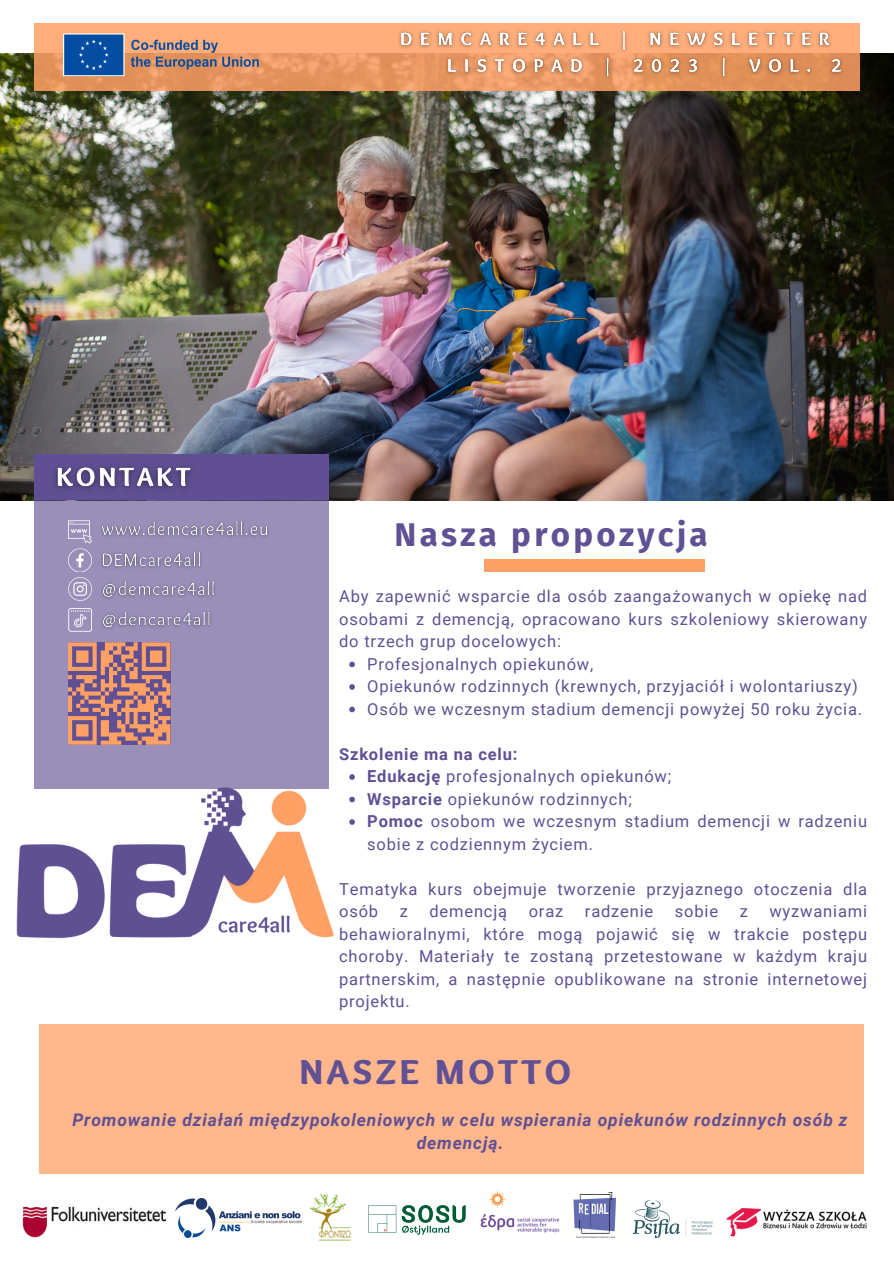
<style>
.page{position:relative;width:894px;height:1264px;background:#fff}
.page>*{position:absolute;margin:0;border:0;box-sizing:border-box;transform-origin:0 0}
.t1{font:900 36px "Sukar";letter-spacing:.1em;color:#605094}
.t2{font:700 33px "Fira Sans";letter-spacing:.1em;color:#605094}
.t3{font:italic 700 17.4px/23.7px "Roboto";letter-spacing:.05em;color:#605094;text-align:center}
.t4{font:16.5px/22.5px "Roboto";letter-spacing:.05em;color:#605094;text-align:justify}
.t5{font:700 16.5px "Roboto";letter-spacing:.05em;color:#605094}
.s1{font-weight:700}
</style>
<div class="page">
<img style="left:0;top:54px;width:893px;height:447px">
<div style="left:34px;top:455px;width:295px;height:45px;background:#605093"></div>
<div style="left:34px;top:500px;width:295px;height:267px;background:#998fb9"></div>
<svg style="left:68px;top:608px;width:24px;height:23px"></svg>
<svg style="left:68px;top:520px;width:24px;height:80px;background:#aba2c5"></svg>
<svg style="left:68px;top:642px;width:102px;height:102px;background:#b47a7a"></svg>
<hr style="left:146px;top:740px;width:24px;height:4px;background:#ffa065">
<img style="left:16px;top:767px;width:318px;height:172px">
<div style="left:484px;top:559px;width:220px;height:12px;background:#ffa065"></div>
<svg style="left:349px;top:661px;width:6px;height:6px"></svg>
<svg style="left:349px;top:684px;width:6px;height:5px"></svg>
<svg style="left:349px;top:706px;width:6px;height:6px"></svg>
<svg style="left:349px;top:774px;width:6px;height:5px"></svg>
<svg style="left:349px;top:796px;width:6px;height:6px"></svg>
<svg style="left:349px;top:819px;width:6px;height:5px"></svg>
<svg style="left:368px;top:1205px;width:97px;height:29px"></svg>
<img style="left:726px;top:1208px;width:141px;height:29px">
<img style="left:175px;top:1198px;width:126px;height:39px">
<img style="left:22px;top:1206px;width:145px;height:32px">
<img style="left:632px;top:1200px;width:81px;height:38px">
<img style="left:573px;top:1192px;width:43px;height:47px">
<img style="left:480px;top:1191px;width:80px;height:42px">
<img style="left:309px;top:1193px;width:43px;height:47px">
<svg style="left:34px;top:23px;width:825px;height:68px;background:#ef9e69"></svg>
<img style="left:57px;top:33px;width:213px;height:45px">
<div style="left:40px;top:1024px;width:823px;height:149px;background:#ffb78b"></div>
<img style="left:94px;top:514px;width:180px;height:29px">
<img style="left:96px;top:545px;width:112px;height:29px">
<img style="left:96px;top:574px;width:125px;height:30px">
<img style="left:96px;top:605px;width:120px;height:30px">
<img style="left:55px;top:466px;width:136px;height:24px">
<img style="left:392px;top:24px;width:458px;height:61px">
<h5 class="t2" style="left:394px;top:515px;width:314px">Nasza propozycja</h5>
<p class="t4" style="left:339px;top:585px;width:529px">Aby zapewnić wsparcie dla osób zaangażowanych w opiekę nad osobami z demencją, opracowano kurs szkoleniowy skierowany do trzech grup docelowych:</p>
<p class="t4" style="left:367px;top:652px;width:228px">Profesjonalnych opiekunów,</p>
<p class="t4" style="left:367px;top:675px;width:492px">Opiekunów rodzinnych (krewnych, przyjaciół i wolontariuszy)</p>
<p class="t4" style="left:367px;top:697px;width:496px">Osób we wczesnym stadium demencji powyżej 50 roku życia.</p>
<p class="t5" style="left:339px;top:744px;width:180px">Szkolenie ma na celu:</p>
<h2 class="t4" style="left:367px;top:765px;width:305px"><span class="s1">Edukację</span> profesjonalnych opiekunów;</h2>
<p class="t4" style="left:367px;top:787px;width:266px"><span class="s1">Wsparcie</span> opiekunów rodzinnych;</p>
<p class="t4" style="left:367px;top:810px;width:501px"><span class="s1">Pomoc</span> osobom we wczesnym stadium demencji w radzeniu sobie z codziennym życiem.</p>
<p class="t4" style="left:339px;top:877px;width:529px">Tematyka kurs obejmuje tworzenie przyjaznego otoczenia dla osób</p>
<p class="t4" style="left:399px;top:900px;width:10px">z</p>
<p class="t4" style="left:429px;top:900px;width:79px">demencją</p>
<p class="t4" style="left:528px;top:900px;width:36px">oraz</p>
<p class="t4" style="left:584px;top:900px;width:70px">radzenie</p>
<p class="t4" style="left:674px;top:900px;width:45px">sobie</p>
<p class="t4" style="left:739px;top:900px;width:10px">z</p>
<p class="t4" style="left:339px;top:900px;width:529px;text-indent:430px">wyzwaniami behawioralnymi, które mogą pojawić się w trakcie postępu choroby. Materiały te zostaną przetestowane w każdym kraju partnerskim, a następnie opublikowane na stronie internetowej projektu.</p>
<p class="t1" style="left:299px;top:1051px;width:273px">NASZE MOTTO</p>
<p class="t3" style="left:72px;top:1107px;width:776px">Promowanie działań międzypokoleniowych w celu wspierania opiekunów rodzinnych osób z demencją.</p>
</div>
